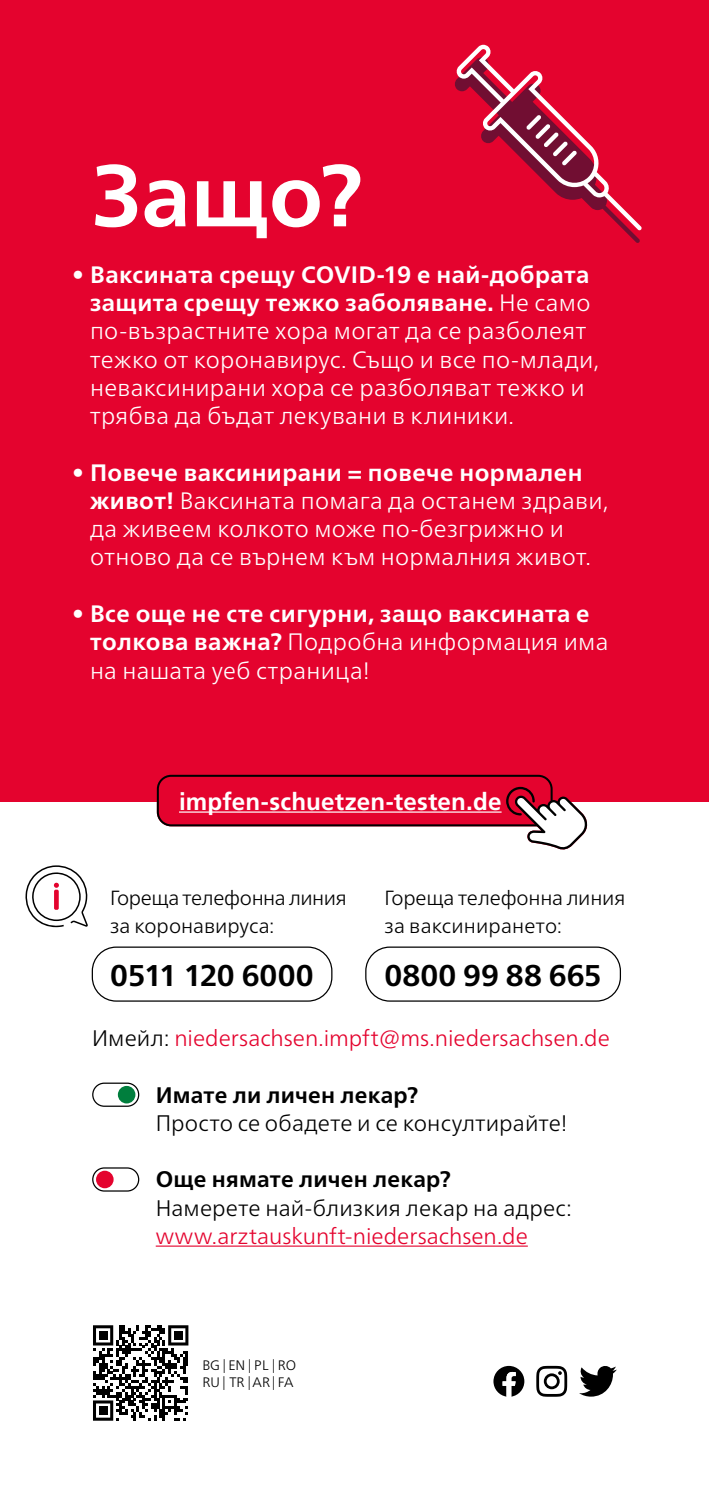
<style>
.page{position:relative;width:709px;height:1489px;background:#fff}
.page>*{position:absolute;margin:0;border:0;box-sizing:border-box;transform-origin:0 0}
.t1{font:700 87.5px "Neue Frutiger World";color:#fff}
.t2{font:700 30px "Neue Frutiger World";color:#000}
.t3{font:700 24.25px "Frutiger LT Pro";letter-spacing:.005em;color:#fff}
.t4{font:300 23.75px/28.2px "Neue Frutiger World";letter-spacing:.015em;color:#fff}
.t5{font:700 23.75px/28.2px "Neue Frutiger World";letter-spacing:.02em;color:#fff}
.t6{font:300 22.5px "Neue Frutiger World";color:#e4032e}
.t7{font:300 22.5px "Neue Frutiger World";letter-spacing:.01em;color:#000}
.t8{font:700 22.5px "Neue Frutiger World";letter-spacing:.01em;color:#000}
.t9{font:300 20.5px/28.2px "Neue Frutiger World";letter-spacing:-.005em;color:#000}
.t10{font:300 13.75px/16.5px "Neue Frutiger World";letter-spacing:-.005em;color:#000}
.s1{font-weight:700}
.s2{font-weight:300}
.s3{color:#000}
</style>
<div class="page">
<div style="left:0;top:0;width:709px;height:801px;background:#e4032e"></div>
<hr style="left:156px;top:1245px;width:372px;height:1px;background:#e4032e">
<div style="left:92px;top:1082px;width:47px;height:24px;border:1px solid #000;border-radius:12px"></div>
<div style="left:118px;top:1085px;width:17px;height:18px;background:#007e3d;border-radius:50%"></div>
<div style="left:92px;top:1167px;width:47px;height:24px;border:1px solid #000;border-radius:12px"></div>
<div style="left:96px;top:1170px;width:18px;height:18px;background:#e4032e;border-radius:50%"></div>
<svg style="left:93px;top:1325px;width:95px;height:95px"></svg>
<div style="left:99px;top:1330px;width:8px;height:9px;background:#000"></div>
<div style="left:174px;top:1330px;width:9px;height:9px;background:#000"></div>
<div style="left:99px;top:1405px;width:8px;height:9px;background:#000"></div>
<svg style="left:579px;top:1366px;width:38px;height:30px"></svg>
<svg style="left:536px;top:1365px;width:31px;height:31px"></svg>
<svg style="left:493px;top:1365px;width:31px;height:31px"></svg>
<svg style="left:25px;top:865px;width:63px;height:62px"></svg>
<div style="left:92px;top:946px;width:240px;height:55px;border:1px solid #000;border-radius:24px"></div>
<div style="left:365px;top:946px;width:256px;height:55px;border:1px solid #000;border-radius:24px"></div>
<svg style="left:455px;top:45px;width:187px;height:198px"></svg>
<svg style="left:157px;top:774px;width:432px;height:76px"></svg>
<h1 class="t1" style="left:92px;top:119px;width:272px">Защо?</h1>
<p class="t4" style="left:90px;top:260px;width:510px;text-indent:-18px"><span class="s1">• Ваксината срещу COVID-19 е най-добрата защита срещу тежко заболяване.</span> Не само по-възрастните хора могат да се разболеят тежко от коронавирус. Също и все по-млади, неваксинирани хора се разболяват тежко и трябва да бъдат лекувани в клиники.</p>
<p class="t4" style="left:90px;top:458px;width:519px;text-indent:-18px"><span class="s1">• Повече ваксинирани = повече нормален живот!</span> Ваксината помага да останем здрави, да живеем колкото може по-безгрижно и отново да се върнем към нормалния живот.</p>
<p class="t5" style="left:90px;top:599px;width:520px;text-indent:-18px">• Все още не сте сигурни, защо ваксината е толкова важна? <span class="s2">Подробна информация има на нашата уеб страница!</span></p>
<p class="t3" style="left:179px;top:787px;width:324px">impfen-schuetzen-testen.de</p>
<p class="t9" style="left:110px;top:883px;width:238px">Гореща телефонна линия за коронавируса:</p>
<p class="t2" style="left:110px;top:948px;width:205px">0511 120 6000</p>
<p class="t9" style="left:384px;top:883px;width:242px">Гореща телефонна линия за ваксинирането:</p>
<p class="t2" style="left:384px;top:948px;width:219px">0800 99 88 665</p>
<p class="t6" style="left:92px;top:1020px;width:519px"><span class="s3">Имейл:</span> niedersachsen.impft@ms.niedersachsen.de</p>
<p class="t8" style="left:156px;top:1074px;width:264px">Имате ли личен лекар?</p>
<p class="t7" style="left:156px;top:1105px;width:413px">Просто се обадете и се консултирайте!</p>
<p class="t8" style="left:156px;top:1159px;width:296px">Още нямате личен лекар?</p>
<p class="t7" style="left:156px;top:1190px;width:417px">Намерете най-близкия лекар на адрес:</p>
<p class="t6" style="left:156px;top:1218px;width:373px">www.arztauskunft-niedersachsen.de</p>
<p class="t10" style="left:202px;top:1356px;width:95px">BG | EN | PL | RO<br>RU | TR | AR | FA</p>
</div>
